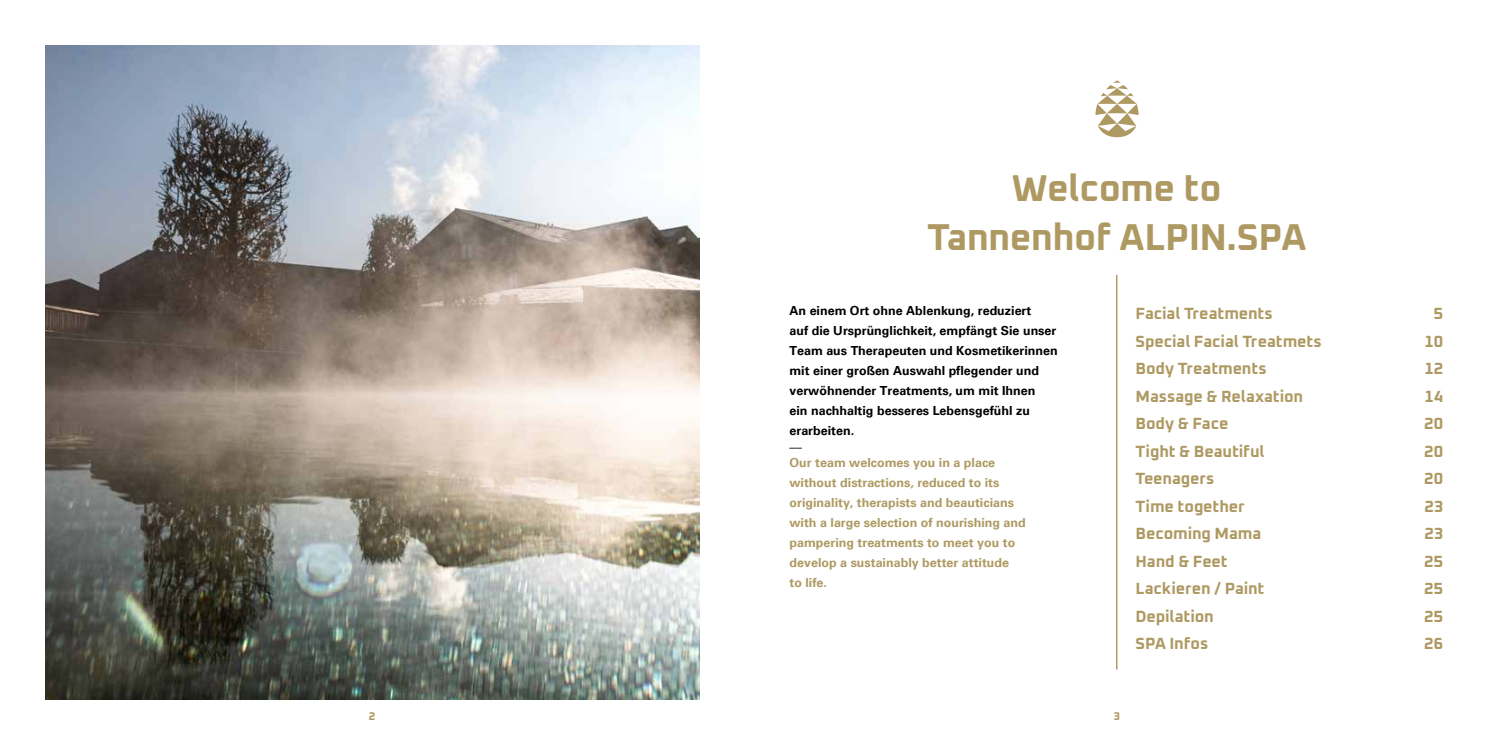
<style>
.page{position:relative;width:1489px;height:745px;background:#fff}
.page>*{position:absolute;margin:0;border:0;box-sizing:border-box;transform-origin:0 0}
.t1{font:700 37.5px/48.8px "Oxanium";letter-spacing:-.02em;color:#ae9962;text-align:center}
.t2{font:700 16.25px "Oxanium";letter-spacing:-.01em;color:#ae9962}
.t3{font:700 12.5px/20px "Univers";color:#000}
.t4{font:700 12.5px/20px "Univers";color:#ae9962}
.t5{font:300 12.5px "Univers";color:#000}
.t6{font:700 11.25px "Oxanium";color:#ae9962}
</style>
<div class="page">
<img style="left:45px;top:45px;width:654px;height:654px">
<hr style="left:1116px;top:275px;width:1px;height:394px;background:#ae9962">
<svg style="left:1095px;top:80px;width:43px;height:57px"></svg>
<h1 class="t1" style="left:927px;top:162px;width:380px">Welcome to<br>Tannenhof ALPIN.SPA</h1>
<p class="t3" style="left:789px;top:300px;width:270px">An einem Ort ohne Ablenkung, reduziert<br>auf die Ursprünglichkeit, empfängt Sie unser Team aus Therapeuten und Kosmetikerinnen mit einer großen Auswahl pflegender und verwöhnender Treatments, um mit Ihnen<br>ein nachhaltig besseres Lebensgefühl zu erarbeiten.</p>
<p class="t5" style="left:789px;top:434px;width:14px">__</p>
<p class="t4" style="left:789px;top:452px;width:238px">Our team welcomes you in a place without distractions, reduced to its originality, therapists and beauticians with a large selection of nourishing and pampering treatments to meet you to develop a sustainably better attitude<br>to life.</p>
<h2 class="t2" style="left:1135px;top:303px;width:139px">Facial Treatments</h2>
<h2 class="t2" style="left:1433px;top:303px;width:11px">5</h2>
<h2 class="t2" style="left:1135px;top:330px;width:188px">Special Facial Treatmets</h2>
<h2 class="t2" style="left:1424px;top:330px;width:20px">10</h2>
<h2 class="t2" style="left:1135px;top:358px;width:133px">Body Treatments</h2>
<h2 class="t2" style="left:1424px;top:358px;width:20px">12</h2>
<h2 class="t2" style="left:1135px;top:385px;width:169px">Massage &amp; Relaxation</h2>
<h2 class="t2" style="left:1424px;top:385px;width:20px">14</h2>
<h2 class="t2" style="left:1135px;top:413px;width:95px">Body &amp; Face</h2>
<h2 class="t2" style="left:1423px;top:413px;width:20px">20</h2>
<h2 class="t2" style="left:1135px;top:440px;width:130px">Tight &amp; Beautiful</h2>
<h2 class="t2" style="left:1423px;top:440px;width:20px">20</h2>
<h2 class="t2" style="left:1135px;top:468px;width:80px">Teenagers</h2>
<h2 class="t2" style="left:1423px;top:468px;width:20px">20</h2>
<h2 class="t2" style="left:1135px;top:495px;width:111px">Time together</h2>
<h2 class="t2" style="left:1424px;top:495px;width:20px">23</h2>
<h2 class="t2" style="left:1135px;top:522px;width:127px">Becoming Mama</h2>
<h2 class="t2" style="left:1424px;top:522px;width:20px">23</h2>
<h2 class="t2" style="left:1135px;top:550px;width:94px">Hand &amp; Feet</h2>
<h2 class="t2" style="left:1423px;top:550px;width:21px">25</h2>
<h2 class="t2" style="left:1135px;top:577px;width:130px">Lackieren / Paint</h2>
<h2 class="t2" style="left:1423px;top:577px;width:21px">25</h2>
<h2 class="t2" style="left:1135px;top:605px;width:80px">Depilation</h2>
<h2 class="t2" style="left:1423px;top:605px;width:21px">25</h2>
<h2 class="t2" style="left:1135px;top:632px;width:74px">SPA Infos</h2>
<h2 class="t2" style="left:1423px;top:632px;width:20px">26</h2>
<p class="t6" style="left:369px;top:708px;width:8px">2</p>
<p class="t6" style="left:1113px;top:708px;width:8px">3</p>
</div>
